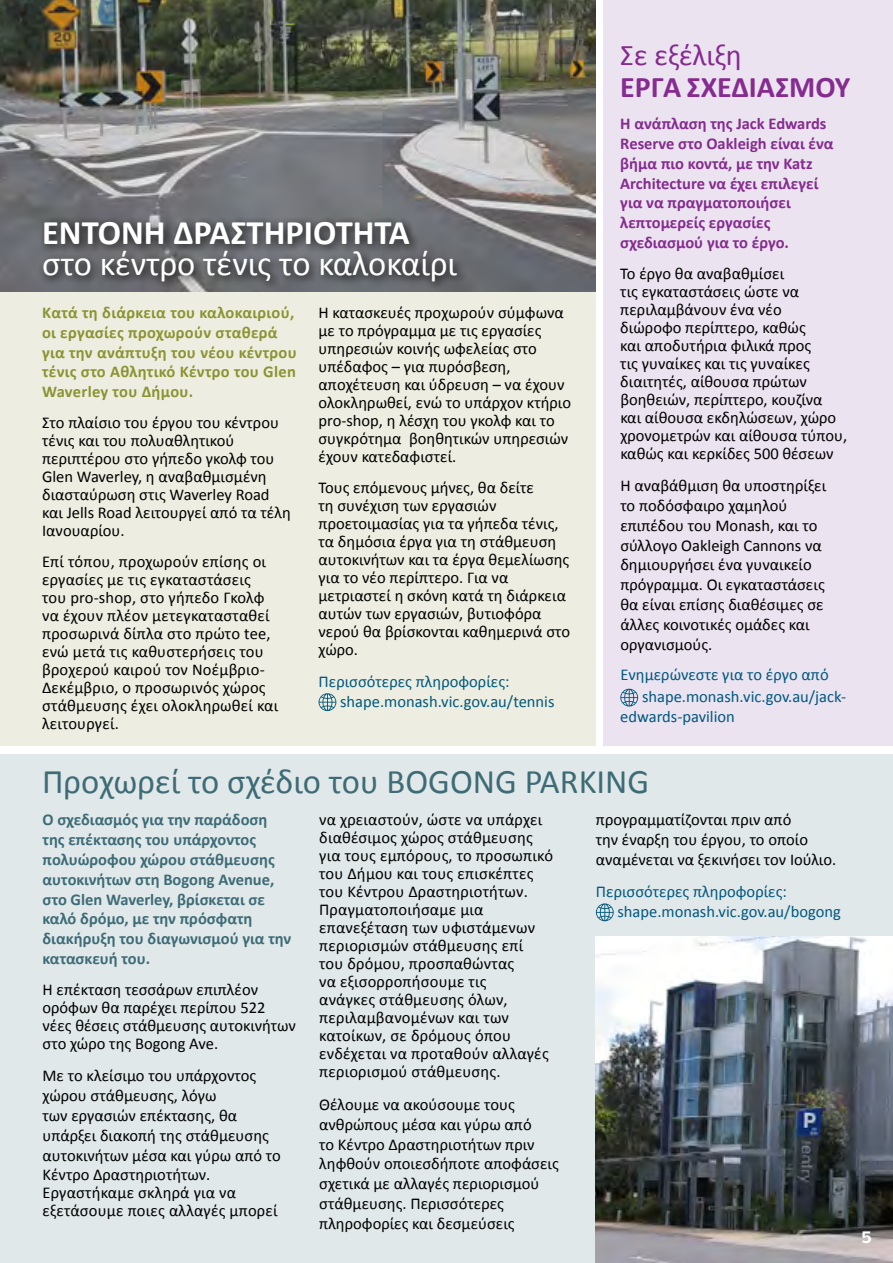
<style>
.page{position:relative;width:893px;height:1263px;background:#fff}
.page>*{position:absolute;margin:0;border:0;box-sizing:border-box;transform-origin:0 0}
.t1{font:34.5px/31.5px "Calibri";color:#fff}
.t2{font:34.5px "Calibri";color:#3d6c76}
.t3{font:700 30px/31.5px "Calibri";color:#862b90}
.Para_1{font:16.5px/18px "Calibri";color:#000}
.First_Sentence{font:700 16.5px/19.8px "Calibri";color:#3d6c76}
.More_Info{font:16.5px/19.5px "Calibri";color:#00587e}
.First_Sentence-2{font:700 16.5px/19.8px "Calibri";color:#862b90}
.First_Sentence-3{font:700 16.5px/19.8px "Calibri";letter-spacing:.02em;color:#8b9331}
.t4{font:700 16.5px "Filson Pro";color:#fff}
.s1{font-weight:700}
.s2{font-weight:400}
</style>
<div class="page">
<div style="left:0;top:754px;width:893px;height:509px;background:#e1e8ea"></div>
<img style="left:595px;top:936px;width:298px;height:327px">
<div style="left:604px;top:0;width:289px;height:745px;background:#ebe3f0"></div>
<div style="left:0;top:0;width:595px;height:745px;background:#edeee1"></div>
<img style="left:0;top:0;width:595px;height:292px">
<svg style="left:620px;top:689px;width:18px;height:17px"></svg>
<div style="left:39px;top:217px;width:429px;height:75px;background:#000;opacity:.75"></div>
<svg style="left:319px;top:693px;width:17px;height:18px"></svg>
<svg style="left:596px;top:903px;width:18px;height:18px"></svg>
<h1 class="t1" style="left:42px;top:215px;width:416px"><span class="s1">ΕΝΤΟΝΗ ΔΡΑΣΤΗΡΙΟΤΗΤΑ </span>στο κέντρο τένις το καλοκαίρι</h1>
<h3 class="First_Sentence-3" style="left:42px;top:302px;width:256px">Κατά τη διάρκεια του καλοκαιριού, οι εργασίες προχωρούν σταθερά για την ανάπτυξη του νέου κέντρου τένις στο Αθλητικό Κέντρο του Glen<br>Waverley του Δήμου.</h3>
<p class="Para_1" style="left:42px;top:413px;width:250px">Στο πλαίσιο του έργου του κέντρου τένις και του πολυαθλητικού περιπτέρου στο γήπεδο γκολφ του<br>Glen Waverley, η αναβαθμισμένη διασταύρωση στις Waverley Road και Jells Road λειτουργεί από τα τέλη<br>Ιανουαρίου.</p>
<p class="Para_1" style="left:42px;top:552px;width:238px">Επί τόπου, προχωρούν επίσης οι εργασίες με τις εγκαταστάσεις του pro-shop, στο γήπεδο Γκολφ να έχουν πλέον μετεγκατασταθεί προσωρινά δίπλα στο πρώτο tee, ενώ μετά τις καθυστερήσεις του βροχερού καιρού τον Νοέμβριο-<br>Δεκέμβριο, ο προσωρινός χώρος στάθμευσης έχει ολοκληρωθεί και λειτουργεί.</p>
<p class="Para_1" style="left:319px;top:303px;width:254px">Η κατασκευές προχωρούν σύμφωνα με το πρόγραμμα με τις εργασίες υπηρεσιών κοινής ωφελείας στο υπέδαφος – για πυρόσβεση, αποχέτευση και ύδρευση – να έχουν ολοκληρωθεί, ενώ το υπάρχον κτήριο pro-shop, η λέσχη του γκολφ και το συγκρότημα βοηθητικών υπηρεσιών έχουν κατεδαφιστεί.</p>
<p class="Para_1" style="left:319px;top:478px;width:253px">Τους επόμενους μήνες, θα δείτε<br>τη συνέχιση των εργασιών προετοιμασίας για τα γήπεδα τένις, τα δημόσια έργα για τη στάθμευση αυτοκινήτων και τα έργα θεμελίωσης για το νέο περίπτερο. Για να μετριαστεί η σκόνη κατά τη διάρκεια αυτών των εργασιών, βυτιοφόρα νερού θα βρίσκονται καθημερινά στο χώρο.</p>
<p class="More_Info" style="left:340px;top:671px;width:216px;text-indent:-22px">Περισσότερες πληροφορίες: shape.monash.vic.gov.au/tennis</p>
<h1 class="t3" style="left:620px;top:38px;width:232px"><span class="s2">Σε εξέλιξη<br></span>ΕΡΓΑ ΣΧΕΔΙΑΣΜΟΥ</h1>
<h3 class="First_Sentence-2" style="left:620px;top:113px;width:215px">Η ανάπλαση της Jack Edwards<br>Reserve στο Oakleigh είναι ένα βήμα πιο κοντά, με την Katz<br>Architecture να έχει επιλεγεί για να πραγματοποιήσει λεπτομερείς εργασίες σχεδιασμού για το έργο.</h3>
<p class="Para_1" style="left:620px;top:264px;width:228px">Το έργο θα αναβαθμίσει<br>τις εγκαταστάσεις ώστε να περιλαμβάνουν ένα νέο<br>διώροφο περίπτερο, καθώς<br>και αποδυτήρια φιλικά προς<br>τις γυναίκες και τις γυναίκες διαιτητές, αίθουσα πρώτων βοηθειών, περίπτερο, κουζίνα και αίθουσα εκδηλώσεων, χώρο χρονομετρών και αίθουσα τύπου, καθώς και κερκίδες 500 θέσεων</p>
<p class="Para_1" style="left:620px;top:475px;width:207px;line-height:19.8px">Η αναβάθμιση θα υποστηρίξει το ποδόσφαιρο χαμηλού επιπέδου του Monash, και το σύλλογο Oakleigh Cannons να δημιουργήσει ένα γυναικείο πρόγραμμα. Οι εγκαταστάσεις θα είναι επίσης διαθέσιμες σε άλλες κοινοτικές ομάδες και οργανισμούς.</p>
<p class="More_Info" style="left:620px;top:665px;width:210px">Ενημερώνεστε για το έργο από</p>
<p class="More_Info" style="left:620px;top:686px;width:227px;text-indent:22px">shape.monash.vic.gov.au/jack&shy;edwards-pavilion</p>
<h1 class="t2" style="left:42px;top:758px;width:609px">Προχωρεί το σχέδιο του BOGONG PARKING</h1>
<h3 class="First_Sentence" style="left:43px;top:809px;width:250px">Ο σχεδιασμός για την παράδοση της επέκτασης του υπάρχοντος πολυώροφου χώρου στάθμευσης αυτοκινήτων στη Bogong Avenue, στο Glen Waverley, βρίσκεται σε καλό δρόμο, με την πρόσφατη διακήρυξη του διαγωνισμού για την κατασκευή του.</h3>
<p class="Para_1" style="left:43px;top:980px;width:255px">Η επέκταση τεσσάρων επιπλέον ορόφων θα παρέχει περίπου 522 νέες θέσεις στάθμευσης αυτοκινήτων στο χώρο της Bogong Ave.</p>
<p class="Para_1" style="left:43px;top:1065px;width:240px;line-height:19.8px">Με το κλείσιμο του υπάρχοντος χώρου στάθμευσης, λόγω<br>των εργασιών επέκτασης, θα υπάρξει διακοπή της στάθμευσης αυτοκινήτων μέσα και γύρω από το<br>Κέντρο Δραστηριοτήτων.</p>
<p class="Para_1" style="left:43px;top:1183px;width:237px">Εργαστήκαμε σκληρά για να εξετάσουμε ποιες αλλαγές μπορεί</p>
<p class="Para_1" style="left:319px;top:810px;width:235px">να χρειαστούν, ώστε να υπάρχει διαθέσιμος χώρος στάθμευσης για τους εμπόρους, το προσωπικό του Δήμου και τους επισκέπτες του Κέντρου Δραστηριοτήτων.<br>Πραγματοποιήσαμε μια επανεξέταση των υφιστάμενων περιορισμών στάθμευσης επί<br>του δρόμου, προσπαθώντας<br>να εξισορροπήσουμε τις<br>ανάγκες στάθμευσης όλων, περιλαμβανομένων και των κατοίκων, σε δρόμους όπου ενδέχεται να προταθούν αλλαγές περιορισμού στάθμευσης.</p>
<p class="Para_1" style="left:319px;top:1094px;width:241px;line-height:19.8px">Θέλουμε να ακούσουμε τους ανθρώπους μέσα και γύρω από<br>το Κέντρο Δραστηριοτήτων πριν ληφθούν οποιεσδήποτε αποφάσεις σχετικά με αλλαγές περιορισμού στάθμευσης. Περισσότερες πληροφορίες και δεσμεύσεις</p>
<p class="Para_1" style="left:596px;top:809px;width:242px;line-height:19.8px">προγραμματίζονται πριν από<br>την έναρξη του έργου, το οποίο αναμένεται να ξεκινήσει τον Ιούλιο.</p>
<p class="More_Info" style="left:617px;top:881px;width:225px;text-indent:-22px">Περισσότερες πληροφορίες: shape.monash.vic.gov.au/bogong</p>
<p class="t4" style="left:861px;top:1226px;width:12px">5</p>
</div>
